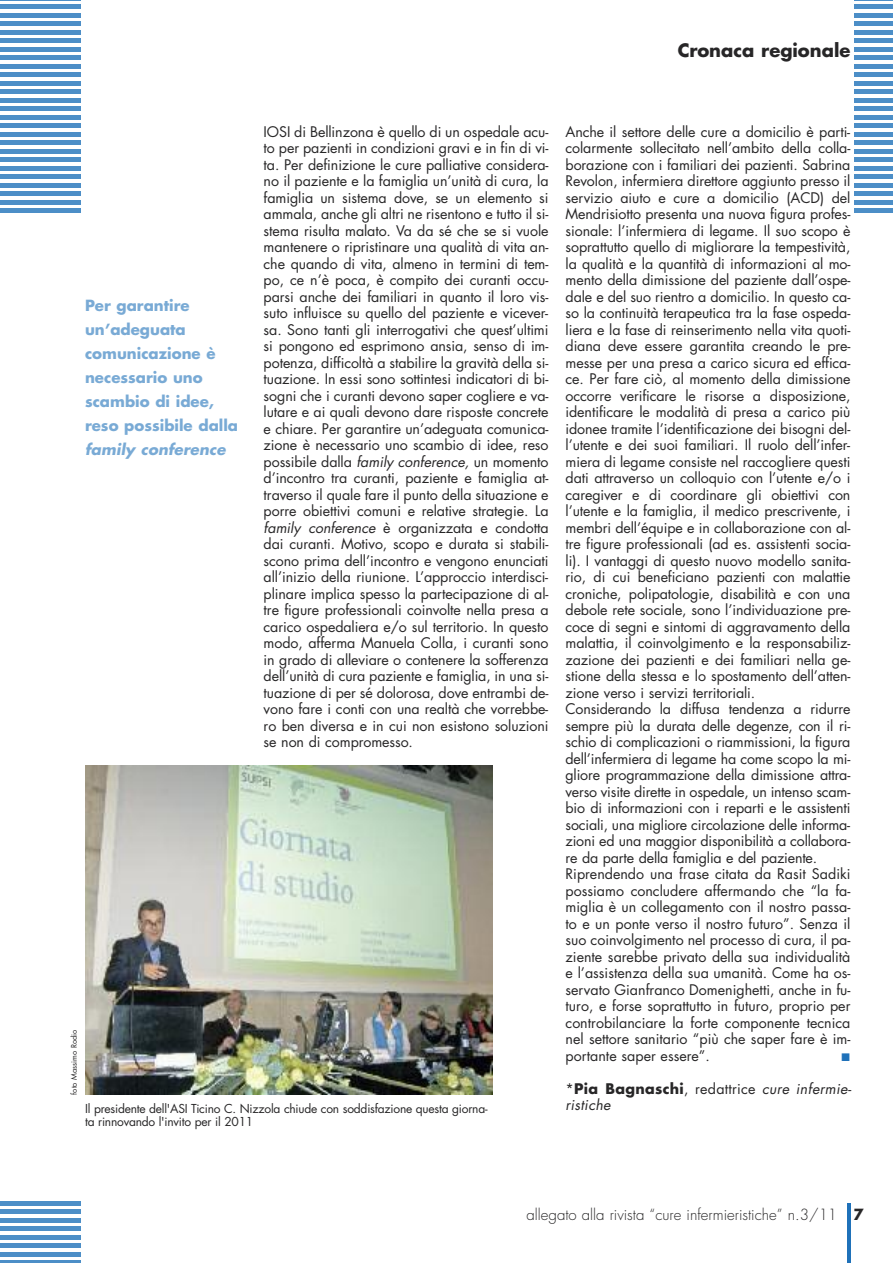
<style>
.page{position:relative;width:893px;height:1263px;background:#fff}
.page>*{position:absolute;margin:0;border:0;box-sizing:border-box;transform-origin:0 0}
.t1{font:700 18px "Futura";color:#272627}
.t2{font:700 15px/24px "Futura";color:#79aad5}
.t3{font:300 15px "Futura";color:#272627}
.t4{font:italic 700 15px "Futura";letter-spacing:.005em;color:#79aad5}
.t5{font:14.25px/16.5px "Futura";letter-spacing:-.005em;color:#272627;text-align:justify}
.t6{font:italic 14.25px/16.5px "Futura";letter-spacing:.02em;color:#272627}
.t7{font:12px/13.5px "Futura";letter-spacing:-.02em;color:#272627}
.t8{font:7.5px "Futura";color:#272627}
.s1{font-style:italic}
.s2{font-style:normal}
.s3{font-weight:700;font-style:normal}
.s4{font-weight:700}
</style>
<div class="page">
<hr style="left:0;top:1261px;width:81px;height:2px;background:#4c8ec7">
<hr style="left:0;top:1252px;width:81px;height:4px;background:#4c8ec7">
<hr style="left:0;top:1244px;width:81px;height:4px;background:#4c8ec7">
<hr style="left:0;top:1235px;width:81px;height:4px;background:#4c8ec7">
<hr style="left:0;top:1227px;width:81px;height:4px;background:#4c8ec7">
<hr style="left:0;top:1218px;width:81px;height:4px;background:#4c8ec7">
<hr style="left:0;top:1210px;width:81px;height:4px;background:#4c8ec7">
<hr style="left:0;top:1201px;width:81px;height:4px;background:#4c8ec7">
<hr style="left:847px;top:1203px;width:4px;height:60px;background:#1f71b9">
<hr style="left:855px;top:209px;width:38px;height:4px;background:#4c8ec7">
<hr style="left:855px;top:200px;width:38px;height:4px;background:#4c8ec7">
<hr style="left:855px;top:192px;width:38px;height:4px;background:#4c8ec7">
<hr style="left:855px;top:183px;width:38px;height:4px;background:#4c8ec7">
<hr style="left:855px;top:175px;width:38px;height:4px;background:#4c8ec7">
<hr style="left:855px;top:166px;width:38px;height:4px;background:#4c8ec7">
<hr style="left:855px;top:158px;width:38px;height:4px;background:#4c8ec7">
<hr style="left:855px;top:149px;width:38px;height:4px;background:#4c8ec7">
<hr style="left:855px;top:141px;width:38px;height:4px;background:#4c8ec7">
<hr style="left:855px;top:132px;width:38px;height:4px;background:#4c8ec7">
<hr style="left:855px;top:124px;width:38px;height:4px;background:#4c8ec7">
<hr style="left:855px;top:115px;width:38px;height:4px;background:#4c8ec7">
<hr style="left:855px;top:107px;width:38px;height:4px;background:#4c8ec7">
<hr style="left:855px;top:98px;width:38px;height:4px;background:#4c8ec7">
<hr style="left:855px;top:90px;width:38px;height:4px;background:#4c8ec7">
<hr style="left:855px;top:81px;width:38px;height:4px;background:#4c8ec7">
<hr style="left:855px;top:73px;width:38px;height:4px;background:#4c8ec7">
<div style="left:855px;top:21px;width:38px;height:5px;background:#4c8ec7"></div>
<hr style="left:855px;top:13px;width:38px;height:4px;background:#4c8ec7">
<div style="left:855px;top:4px;width:38px;height:5px;background:#4c8ec7"></div>
<hr style="left:855px;top:0;width:38px;height:1px;background:#4c8ec7">
<hr style="left:0;top:209px;width:81px;height:4px;background:#4c8ec7">
<hr style="left:0;top:200px;width:81px;height:4px;background:#4c8ec7">
<hr style="left:0;top:192px;width:81px;height:4px;background:#4c8ec7">
<hr style="left:0;top:183px;width:81px;height:4px;background:#4c8ec7">
<hr style="left:0;top:175px;width:81px;height:4px;background:#4c8ec7">
<hr style="left:0;top:166px;width:81px;height:4px;background:#4c8ec7">
<hr style="left:0;top:158px;width:81px;height:4px;background:#4c8ec7">
<hr style="left:0;top:149px;width:81px;height:4px;background:#4c8ec7">
<hr style="left:0;top:141px;width:81px;height:4px;background:#4c8ec7">
<hr style="left:0;top:132px;width:81px;height:4px;background:#4c8ec7">
<hr style="left:0;top:124px;width:81px;height:4px;background:#4c8ec7">
<hr style="left:0;top:115px;width:81px;height:4px;background:#4c8ec7">
<hr style="left:0;top:107px;width:81px;height:4px;background:#4c8ec7">
<hr style="left:0;top:98px;width:81px;height:4px;background:#4c8ec7">
<hr style="left:0;top:90px;width:81px;height:4px;background:#4c8ec7">
<hr style="left:0;top:81px;width:81px;height:4px;background:#4c8ec7">
<hr style="left:0;top:73px;width:81px;height:4px;background:#4c8ec7">
<hr style="left:0;top:64px;width:81px;height:4px;background:#4c8ec7">
<hr style="left:0;top:56px;width:81px;height:4px;background:#4c8ec7">
<hr style="left:0;top:47px;width:81px;height:4px;background:#4c8ec7">
<hr style="left:0;top:39px;width:81px;height:4px;background:#4c8ec7">
<hr style="left:0;top:30px;width:81px;height:4px;background:#4c8ec7">
<div style="left:0;top:21px;width:81px;height:5px;background:#4c8ec7"></div>
<hr style="left:0;top:13px;width:81px;height:4px;background:#4c8ec7">
<div style="left:0;top:4px;width:81px;height:5px;background:#4c8ec7"></div>
<hr style="left:0;top:0;width:81px;height:1px;background:#4c8ec7">
<hr style="left:855px;top:64px;width:38px;height:4px;background:#4c8ec7">
<hr style="left:855px;top:56px;width:38px;height:4px;background:#4c8ec7">
<hr style="left:855px;top:47px;width:38px;height:4px;background:#4c8ec7">
<hr style="left:855px;top:39px;width:38px;height:4px;background:#4c8ec7">
<hr style="left:855px;top:30px;width:38px;height:4px;background:#4c8ec7">
<img style="left:85px;top:765px;width:408px;height:329px">
<p class="t1" style="left:678px;top:42px;width:174px">Cronaca regionale</p>
<p class="t8" style="left:71px;top:1095px;width:67px;rotate:-90deg">foto Massimo Rodio</p>
<p class="t5" style="left:264px;top:124px;width:286px">IOSI di Bellinzona è quello di un ospedale acu&shy;to per pazienti in condizioni gravi e in fin di vi&shy;ta. Per definizione le cure palliative considera&shy;no il paziente e la famiglia un’unità di cura, la famiglia un sistema dove, se un elemento si ammala, anche gli altri ne risentono e tutto il si&shy;stema risulta malato. Va da sé che se si vuole mantenere o ripristinare una qualità di vita an&shy;che quando di vita, almeno in termini di tem&shy;po, ce n’è poca, è compito dei curanti occu&shy;parsi anche dei familiari in quanto il loro vis&shy;suto influisce su quello del paziente e vicever&shy;sa. Sono tanti gli interrogativi che quest’ultimi si pongono ed esprimono ansia, senso di im&shy;potenza, difficoltà a stabilire la gravità della si&shy;tuazione. In essi sono sottintesi indicatori di bi&shy;sogni che i curanti devono saper cogliere e va&shy;lutare e ai quali devono dare risposte concrete e chiare. Per garantire un’adeguata comunica&shy;zione è necessario uno scambio di idee, reso possibile dalla <span class="s1">family conference,</span> un momento d’incontro tra curanti, paziente e famiglia at&shy;traverso il quale fare il punto della situazione e porre obiettivi comuni e relative strategie. La <span class="s1">family conference</span> è organizzata e condotta dai curanti. Motivo, scopo e durata si stabili&shy;scono prima dell’incontro e vengono enunciati all’inizio della riunione. L’approccio interdisci&shy;plinare implica spesso la partecipazione di al&shy;tre figure professionali coinvolte nella presa a carico ospedaliera e/o sul territorio. In questo modo, afferma Manuela Colla, i curanti sono in grado di alleviare o contenere la sofferenza dell’unità di cura paziente e famiglia, in una si&shy;tuazione di per sé dolorosa, dove entrambi de&shy;vono fare i conti con una realtà che vorrebbe&shy;ro ben diversa e in cui non esistono soluzioni se non di compromesso.</p>
<p class="t5" style="left:566px;top:124px;width:286px;text-align:left">Anche il settore delle cure a domicilio è parti&shy;colarmente sollecitato nell’ambito della colla&shy;borazione con i familiari dei pazienti. Sabrina Revolon, infermiera direttore aggiunto presso il servizio aiuto e cure a domicilio (ACD) del Mendrisiotto presenta una nuova figura profes&shy;sionale: l’infermiera di legame. Il suo scopo è soprattutto quello di migliorare la tempestività, la qualità e la quantità di informazioni al mo&shy;mento della dimissione del paziente dall’ospe&shy;dale e del suo rientro a domicilio. In questo ca&shy;so la continuità terapeutica tra la fase ospeda&shy;liera e la fase di reinserimento nella vita quoti&shy;diana deve essere garantita creando le pre&shy;messe per una presa a carico sicura ed effica&shy;ce. Per fare ciò, al momento della dimissione occorre verificare le risorse a disposizione, identificare le modalità di presa a carico più idonee tramite l’identificazione dei bisogni del&shy;l’utente e dei suoi familiari. Il ruolo dell’infer&shy;miera di legame consiste nel raccogliere questi dati attraverso un colloquio con l’utente e/o i caregiver e di coordinare gli obiettivi con l’utente e la famiglia, il medico prescrivente, i membri dell’équipe e in collaborazione con al&shy;tre figure professionali (ad es. assistenti socia&shy;li). I vantaggi di questo nuovo modello sanita&shy;rio, di cui beneficiano pazienti con malattie croniche, polipatologie, disabilità e con una debole rete sociale, sono l’individuazione pre&shy;coce di segni e sintomi di aggravamento della malattia, il coinvolgimento e la responsabiliz&shy;zazione dei pazienti e dei familiari nella ge&shy;stione della stessa e lo spostamento dell’atten&shy;zione verso i servizi territoriali.<br>Considerando la diffusa tendenza a ridurre sempre più la durata delle degenze, con il ri&shy;schio di complicazioni o riammissioni, la figura dell’infermiera di legame ha come scopo la mi&shy;gliore programmazione della dimissione attra&shy;verso visite dirette in ospedale, un intenso scam&shy;bio di informazioni con i reparti e le assistenti sociali, una migliore circolazione delle informa&shy;zioni ed una maggior disponibilità a collabora&shy;re da parte della famiglia e del paziente.<br>Riprendendo una frase citata da Rasit Sadiki possiamo concludere affermando che “la fa&shy;miglia è un collegamento con il nostro passa&shy;to e un ponte verso il nostro futuro”. Senza il suo coinvolgimento nel processo di cura, il pa&shy;ziente sarebbe privato della sua individualità e l’assistenza della sua umanità. Come ha os&shy;servato Gianfranco Domenighetti, anche in fu&shy;turo, e forse soprattutto in futuro, proprio per controbilanciare la forte componente tecnica nel settore sanitario “più che saper fare è im&shy;portante saper essere”.</p>
<p class="t6" style="left:566px;top:1081px;width:287px"><span class="s2">*</span><span class="s3">Pia Bagnaschi</span><span class="s2">, redattrice</span> cure infermie&shy;ristiche</p>
<p class="t2" style="left:85px;top:295px;width:155px">Per garantire un’adeguata comunicazione è necessario uno scambio di idee, reso possibile dalla</p>
<p class="t4" style="left:85px;top:443px;width:142px">family conference</p>
<p class="t7" style="left:85px;top:1103px;width:404px">Il presidente dell'ASI Ticino C. Nizzola chiude con soddisfazione questa giorna&shy;ta rinnovando l'invito per il 2011</p>
<p class="t3" style="left:527px;top:1208px;width:339px">allegato alla rivista “cure infermieristiche” n.3/11 <span class="s4">7</span></p>
</div>
